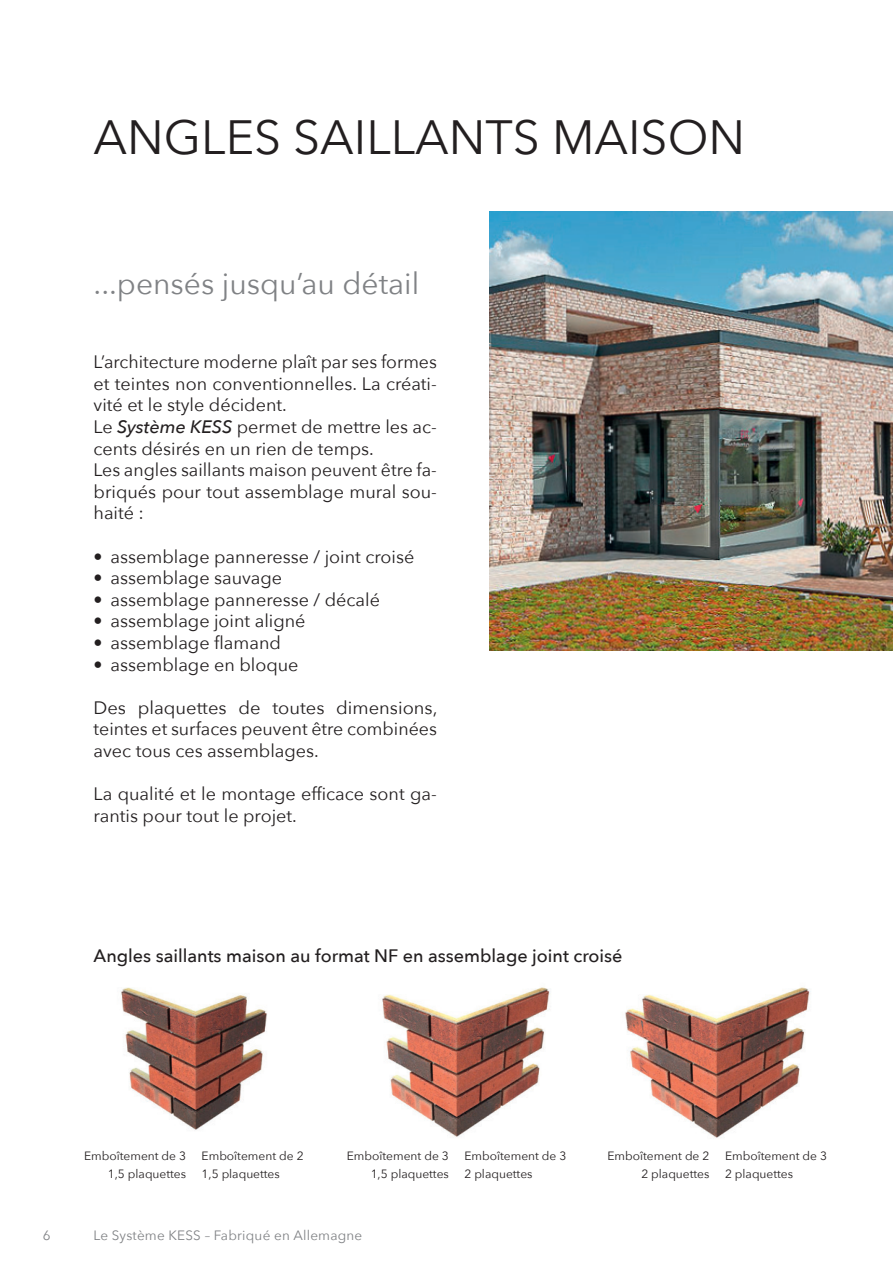
<style>
.page{position:relative;width:893px;height:1263px;background:#fff}
.page>*{position:absolute;margin:0;border:0;box-sizing:border-box;transform-origin:0 0}
.t1{font:48px "Avenir Next";color:#231f20}
.t2{font:30px "Avenir Next";color:#808285}
.t3{font:18px/21.6px "Avenir Next";color:#231f20}
.t4{font:500 18px "Avenir Next";color:#231f20}
.t5{font:13.5px "Avenir Next";letter-spacing:.015em;color:#808285}
.t6{font:12px/18px "Avenir Next";color:#231f20;text-align:right}
.s1{font-weight:500;font-style:italic}
</style>
<div class="page">
<img style="left:489px;top:212px;width:404px;height:438px">
<img style="left:121px;top:987px;width:146px;height:143px">
<img style="left:382px;top:987px;width:168px;height:150px">
<img style="left:625px;top:987px;width:186px;height:151px">
<h1 class="t1" style="left:94px;top:97px;width:653px">ANGLES SAILLANTS MAISON</h1>
<h2 class="t2" style="left:94px;top:258px;width:327px">...pensés jusqu’au détail</h2>
<p class="t3" style="left:94px;top:350px;width:345px">L’architecture moderne plaît par ses formes et teintes non conventionnelles. La créati&shy;vité et le style décident.<br>Le <span class="s1">Système KESS</span> permet de mettre les ac&shy;cents désirés en un rien de temps.<br>Les angles saillants maison peuvent être fa&shy;briqués pour tout assemblage mural sou&shy;haité :</p>
<p class="t3" style="left:94px;top:545px;width:322px">• assemblage panneresse / joint croisé</p>
<p class="t3" style="left:94px;top:566px;width:190px">• assemblage sauvage</p>
<p class="t3" style="left:94px;top:588px;width:288px">• assemblage panneresse / décalé</p>
<p class="t3" style="left:94px;top:609px;width:214px">• assemblage joint aligné</p>
<p class="t3" style="left:94px;top:631px;width:189px">• assemblage flamand</p>
<p class="t3" style="left:94px;top:653px;width:207px">• assemblage en bloque</p>
<p class="t3" style="left:94px;top:696px;width:345px;text-align:justify">Des plaquettes de toutes dimensions, teintes et surfaces peuvent être combinées avec tous ces assemblages.</p>
<p class="t3" style="left:94px;top:782px;width:345px">La qualité et le montage efficace sont ga&shy;rantis pour tout le projet.</p>
<p class="t4" style="left:94px;top:940px;width:530px">Angles saillants maison au format NF en assemblage joint croisé</p>
<p class="t6" style="left:84px;top:1146px;width:104px">Emboîtement de 3<br>1,5 plaquettes</p>
<p class="t6" style="left:347px;top:1146px;width:104px">Emboîtement de 3<br>1,5 plaquettes</p>
<p class="t6" style="left:607px;top:1146px;width:104px">Emboîtement de 2<br>2 plaquettes</p>
<p class="t6" style="left:202px;top:1146px;width:104px;text-align:left">Emboîtement de 2<br>1,5 plaquettes</p>
<p class="t6" style="left:464px;top:1146px;width:104px;text-align:left">Emboîtement de 3<br>2 plaquettes</p>
<p class="t6" style="left:725px;top:1146px;width:104px;text-align:left">Emboîtement de 3<br>2 plaquettes</p>
<p class="t5" style="left:43px;top:1224px;width:9px">6</p>
<p class="t5" style="left:94px;top:1224px;width:270px">Le Système KESS – Fabriqué en Allemagne</p>
</div>
